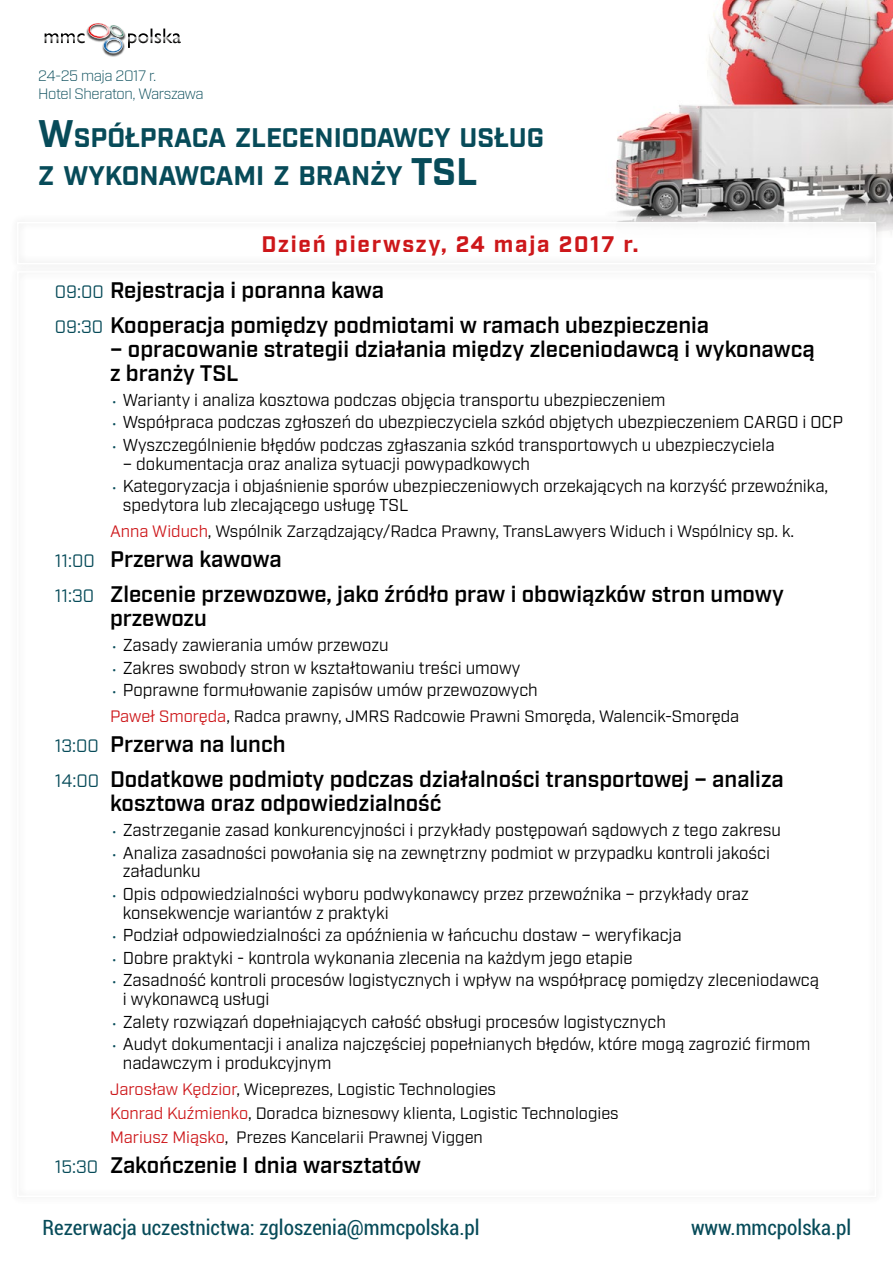
<style>
.page{position:relative;width:893px;height:1263px;background:#fff}
.page>*{position:absolute;margin:0;border:0;box-sizing:border-box;transform-origin:0 0}
.t1{font:700 26.85px/38.4px "Industry";letter-spacing:-.005em;color:#074b59}
.t2{font:600 22.5px/34.7px "Industry";color:#000}
.t3{font:700 22.5px/46px "Industry";letter-spacing:.08em;color:#cd171a}
.t4{font:condensed 21px "Roboto";color:#074b59}
.t5{font:17.25px/18.8px "Industry";color:#000}
.t6{font:16.5px/24px "Industry";color:#000}
.t7{font:300 15px/18px "Industry";letter-spacing:-.025em;color:#074b59}
.s1{font-size:38.4px}
.s2{font-weight:400;font-size:18px;color:#074b59}
.s3{font-weight:600;color:#000}
.s4{font-weight:600;font-size:10.5px;color:#074b59}
.s5{color:#cd171a}
</style>
<div class="page">
<img style="left:615px;top:0;width:278px;height:234px">
<svg style="left:45px;top:23px;width:136px;height:34px"></svg>
<div style="left:8px;top:213px;width:876px;height:59px;background:#fdfdfd"></div>
<p class="t7" style="left:38px;top:67px;width:167px">24-25 maja 2017 r.<br>Hotel Sheraton, Warszawa</p>
<h1 class="t1" style="left:38px;top:120px;width:507px"><span class="s1">W</span>SPÓŁPRACA ZLECENIODAWCY USŁUG<br>Z WYKONAWCAMI Z BRANŻY <span class="s1">TSL</span></h1>
<h2 class="t3" style="left:55px;top:222px;width:585px;text-indent:207px">Dzień pierwszy, 24 maja 2017 r.<br><span class="s2">09:00</span> <span class="s3">Rejestracja i poranna kawa</span></h2>
<h2 class="t2" style="left:55px;top:308px;width:656px"><span class="s2">09:30</span> Kooperacja pomiędzy podmiotami w ramach ubezpieczenia</h2>
<h2 class="t2" style="left:110px;top:338px;width:706px;line-height:24px">– opracowanie strategii działania między zleceniodawcą i wykonawcą z branży TSL</h2>
<p class="t5" style="left:112px;top:391px;width:555px"><span class="s4">•</span> Warianty i analiza kosztowa podczas objęcia transportu ubezpieczeniem</p>
<p class="t5" style="left:112px;top:413px;width:732px"><span class="s4">•</span> Współpraca podczas zgłoszeń do ubezpieczyciela szkód objętych ubezpieczeniem CARGO i OCP</p>
<p class="t5" style="left:112px;top:436px;width:664px"><span class="s4">•</span> Wyszczególnienie błędów podczas zgłaszania szkód transportowych u ubezpieczyciela</p>
<p class="t5" style="left:123px;top:455px;width:409px">– dokumentacja oraz analiza sytuacji powypadkowych</p>
<p class="t5" style="left:123px;top:477px;width:707px;text-indent:-10px"><span class="s4">•</span> Kategoryzacja i objaśnienie sporów ubezpieczeniowych orzekających na korzyść przewoźnika, spedytora lub zlecającego usługę TSL</p>
<p class="t6" style="left:110px;top:519px;width:686px"><span class="s5">Anna Widuch</span>, Wspólnik Zarządzający/Radca Prawny, TransLawyers Widuch i Wspólnicy sp. k.</p>
<h2 class="t2" style="left:55px;top:543px;width:731px"><span class="s2">11:00</span> Przerwa kawowa<br><span class="s2">11:30</span> Zlecenie przewozowe, jako źródło praw i obowiązków stron umowy</h2>
<h2 class="t2" style="left:110px;top:602px;width:98px">przewozu</h2>
<p class="t5" style="left:112px;top:636px;width:278px"><span class="s4">•</span> Zasady zawierania umów przewozu</p>
<p class="t5" style="left:112px;top:658px;width:410px"><span class="s4">•</span> Zakres swobody stron w kształtowaniu treści umowy</p>
<p class="t5" style="left:112px;top:681px;width:427px"><span class="s4">•</span> Poprawne formułowanie zapisów umów przewozowych</p>
<p class="t6" style="left:110px;top:704px;width:631px"><span class="s5">Paweł Smoręda</span>, Radca prawny, JMRS Radcowie Prawni Smoręda, Walencik-Smoręda</p>
<h2 class="t2" style="left:55px;top:728px;width:730px"><span class="s2">13:00</span> Przerwa na lunch<br><span class="s2">14:00</span> Dodatkowe podmioty podczas działalności transportowej – analiza</h2>
<h2 class="t2" style="left:110px;top:787px;width:333px">kosztowa oraz odpowiedzialność</h2>
<p class="t5" style="left:112px;top:821px;width:670px"><span class="s4">•</span> Zastrzeganie zasad konkurencyjności i przykłady postępowań sądowych z tego zakresu</p>
<p class="t5" style="left:123px;top:843px;width:649px;text-indent:-10px"><span class="s4">•</span> Analiza zasadności powołania się na zewnętrzny podmiot w przypadku kontroli jakości załadunku</p>
<p class="t5" style="left:123px;top:885px;width:628px;text-indent:-10px"><span class="s4">•</span> Opis odpowiedzialności wyboru podwykonawcy przez przewoźnika – przykłady oraz konsekwencje wariantów z praktyki</p>
<p class="t5" style="left:112px;top:926px;width:571px"><span class="s4">•</span> Podział odpowiedzialności za opóźnienia w łańcuchu dostaw – weryfikacja</p>
<p class="t5" style="left:112px;top:949px;width:522px"><span class="s4">•</span> Dobre praktyki - kontrola wykonania zlecenia na każdym jego etapie</p>
<p class="t5" style="left:123px;top:971px;width:698px;text-indent:-10px"><span class="s4">•</span> Zasadność kontroli procesów logistycznych i wpływ na współpracę pomiędzy zleceniodawcą i wykonawcą usługi</p>
<p class="t5" style="left:112px;top:1013px;width:555px"><span class="s4">•</span> Zalety rozwiązań dopełniających całość obsługi procesów logistycznych</p>
<p class="t5" style="left:123px;top:1035px;width:689px;text-indent:-10px"><span class="s4">•</span> Audyt dokumentacji i analiza najczęściej popełnianych błędów, które mogą zagrozić firmom nadawczym i produkcyjnym</p>
<p class="t6" style="left:110px;top:1077px;width:510px"><span class="s5">Jarosław Kędzior</span>, Wiceprezes, Logistic Technologies<br><span class="s5">Konrad Kuźmienko</span>, Doradca biznesowy klienta, Logistic Technologies<br><span class="s5">Mariusz Miąsko</span>, Prezes Kancelarii Prawnej Viggen</p>
<h2 class="t2" style="left:55px;top:1149px;width:368px"><span class="s2">15:30</span> Zakończenie I dnia warsztatów</h2>
<p class="t4" style="left:43px;top:1213px;width:439px">Rezerwacja uczestnictwa: zgloszenia@mmcpolska.pl</p>
<p class="t4" style="left:691px;top:1213px;width:162px">www.mmcpolska.pl</p>
</div>
